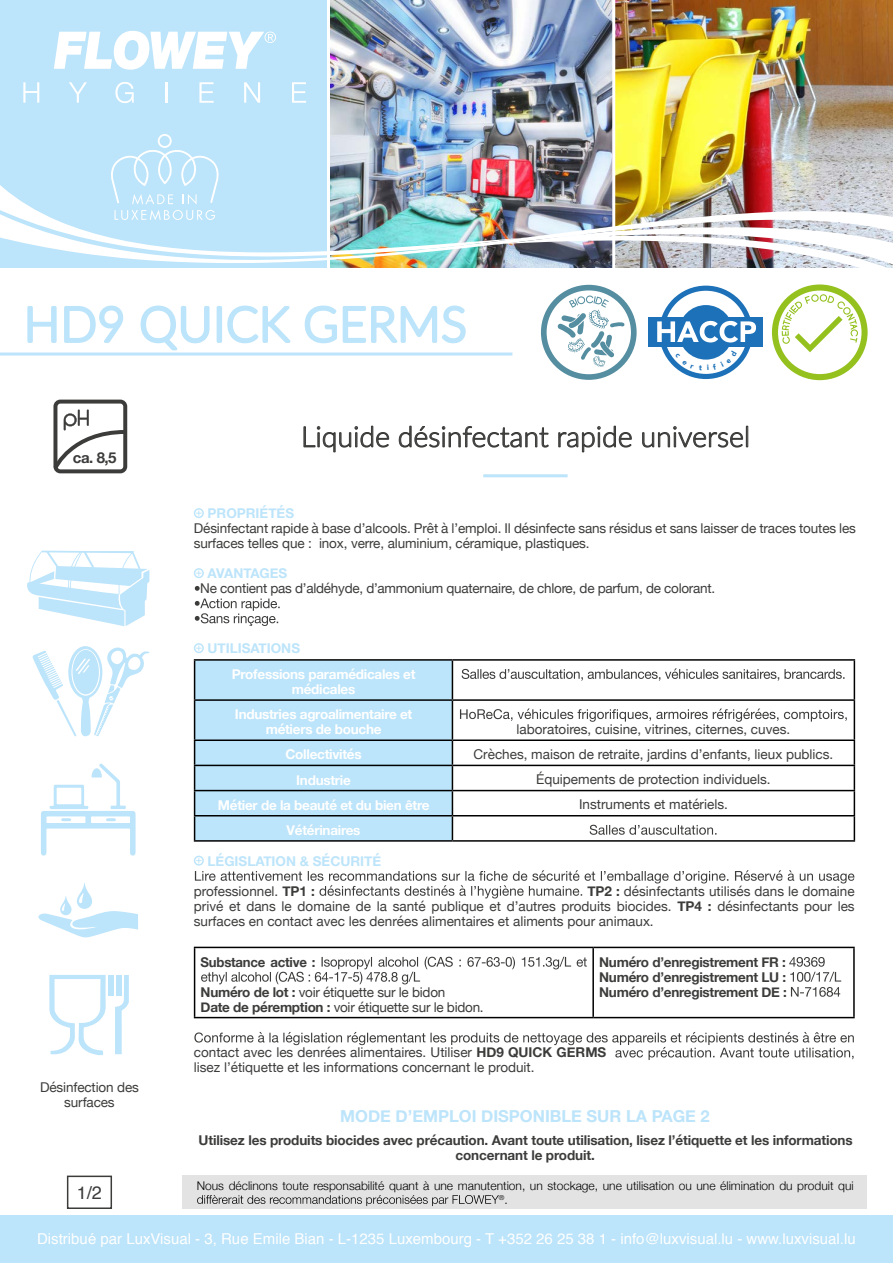
<style>
.page{position:relative;width:893px;height:1263px;background:#fff}
.page>*{position:absolute;margin:0;border:0;box-sizing:border-box;transform-origin:0 0}
.t1{font:300 28.5px "Lato";color:#3c3c3b}
.t2{font:18px "Helvetica";color:#3c3c3b}
.t3{font:700 16.5px "Helvetica Neue";color:#bce4fa}
.t4{font:15px "Helvetica";color:#fff}
.t5{font:700 15px "Helvetica Neue";color:#3c3c3b}
.t6{font:13.5px/15px "Helvetica Neue";color:#3c3c3b}
.t7{font:700 13.5px/15px "Helvetica Neue";letter-spacing:-.01em;color:#3c3c3b;text-align:center}
.t8{font:13.5px/15px "Helvetica Neue";letter-spacing:-.02em;color:#3c3c3b}
.t9{font:700 13.5px/15px "Helvetica Neue";letter-spacing:-.02em;color:#fff;text-align:center}
.t10{font:700 13.5px "Helvetica Neue";color:#bce4fa}
.t11{font:300 12px "Helvetica Neue";color:#000}
.t12{font:300 7.05px "Helvetica Neue";color:#000}
.s1{font-weight:700}
.s2{font-size:12px}
</style>
<div class="page">
<img style="left:615px;top:0;width:278px;height:134px">
<div style="left:0;top:1215px;width:893px;height:48px;background:#bce4fa"></div>
<div style="left:182px;top:1175px;width:685px;height:34px;background:#e3e3e3"></div>
<div style="left:0;top:0;width:334px;height:268px;background:#bce4fa"></div>
<img style="left:330px;top:0;width:282px;height:134px">
<hr style="left:327px;top:0;width:3px;height:274px;background:#fff">
<div style="left:53px;top:400px;width:74px;height:73px;border:4px solid #3c3c3b;border-radius:5px"></div>
<svg style="left:53px;top:409px;width:75px;height:63px"></svg>
<svg style="left:54px;top:31px;width:222px;height:39px"></svg>
<svg style="left:69px;top:82px;width:18px;height:21px"></svg>
<svg style="left:115px;top:82px;width:19px;height:21px"></svg>
<svg style="left:23px;top:82px;width:16px;height:21px"></svg>
<svg style="left:244px;top:82px;width:16px;height:21px"></svg>
<svg style="left:292px;top:82px;width:14px;height:21px"></svg>
<svg style="left:199px;top:82px;width:15px;height:21px"></svg>
<hr style="left:165px;top:82px;width:2px;height:21px;background:#fff">
<div style="left:67px;top:1175px;width:45px;height:34px;border:2px solid #3c3c3b"></div>
<svg style="left:49px;top:975px;width:57px;height:80px"></svg>
<svg style="left:115px;top:975px;width:14px;height:79px"></svg>
<div style="left:116px;top:975px;width:6px;height:21px;background:#bce4fa"></div>
<div style="left:109px;top:975px;width:5px;height:21px;background:#bce4fa"></div>
<svg style="left:27px;top:551px;width:122px;height:75px"></svg>
<svg style="left:41px;top:763px;width:95px;height:92px"></svg>
<svg style="left:32px;top:646px;width:118px;height:91px"></svg>
<svg style="left:38px;top:883px;width:100px;height:54px"></svg>
<svg style="left:197px;top:1195px;width:302px;height:11px"></svg>
<svg style="left:303px;top:425px;width:86px;height:28px"></svg>
<svg style="left:398px;top:425px;width:151px;height:23px"></svg>
<svg style="left:558px;top:425px;width:74px;height:28px"></svg>
<svg style="left:642px;top:426px;width:101px;height:22px"></svg>
<div style="left:746px;top:426px;width:2px;height:21px;border:1px solid #3c3c3b"></div>
<hr style="left:483px;top:474px;width:85px;height:3px;background:#bce4fa">
<svg style="left:194px;top:508px;width:10px;height:10px"></svg>
<svg style="left:194px;top:568px;width:10px;height:10px"></svg>
<svg style="left:195px;top:586px;width:5px;height:5px"></svg>
<svg style="left:195px;top:598px;width:85px;height:28px"></svg>
<svg style="left:194px;top:643px;width:10px;height:10px"></svg>
<div style="left:195px;top:661px;width:257px;height:179px;background:#bce4fa"></div>
<hr style="left:194px;top:659px;width:258px;height:2px;background:#000">
<hr style="left:194px;top:661px;width:1px;height:38px;background:#000">
<hr style="left:452px;top:659px;width:403px;height:2px;background:#000">
<hr style="left:452px;top:661px;width:1px;height:38px;background:#000">
<hr style="left:854px;top:661px;width:1px;height:38px;background:#000">
<hr style="left:194px;top:699px;width:258px;height:2px;background:#000">
<hr style="left:194px;top:701px;width:1px;height:38px;background:#000">
<hr style="left:452px;top:699px;width:403px;height:2px;background:#000">
<hr style="left:452px;top:701px;width:1px;height:38px;background:#000">
<hr style="left:854px;top:701px;width:1px;height:38px;background:#000">
<hr style="left:194px;top:739px;width:258px;height:2px;background:#000">
<hr style="left:452px;top:739px;width:403px;height:2px;background:#000">
<hr style="left:194px;top:765px;width:258px;height:1px;background:#000">
<hr style="left:452px;top:765px;width:403px;height:1px;background:#000">
<hr style="left:194px;top:790px;width:258px;height:1px;background:#000">
<hr style="left:452px;top:790px;width:403px;height:1px;background:#000">
<hr style="left:194px;top:815px;width:258px;height:1px;background:#000">
<svg style="left:194px;top:741px;width:1px;height:99px"></svg>
<hr style="left:452px;top:815px;width:403px;height:1px;background:#000">
<svg style="left:452px;top:741px;width:1px;height:99px"></svg>
<svg style="left:854px;top:741px;width:1px;height:99px"></svg>
<hr style="left:194px;top:840px;width:258px;height:2px;background:#000">
<hr style="left:452px;top:840px;width:403px;height:2px;background:#000">
<svg style="left:462px;top:668px;width:382px;height:13px"></svg>
<svg style="left:460px;top:708px;width:387px;height:14px"></svg>
<svg style="left:590px;top:825px;width:126px;height:10px"></svg>
<svg style="left:194px;top:856px;width:660px;height:42px"></svg>
<hr style="left:194px;top:947px;width:399px;height:1px;background:#000">
<hr style="left:194px;top:948px;width:1px;height:69px;background:#000">
<hr style="left:593px;top:947px;width:262px;height:1px;background:#000">
<hr style="left:592px;top:948px;width:2px;height:69px;background:#000">
<hr style="left:853px;top:948px;width:2px;height:69px;background:#000">
<hr style="left:194px;top:1017px;width:399px;height:1px;background:#000">
<hr style="left:593px;top:1017px;width:262px;height:1px;background:#000">
<svg style="left:201px;top:957px;width:386px;height:27px"></svg>
<svg style="left:789px;top:957px;width:52px;height:40px"></svg>
<svg style="left:194px;top:1032px;width:660px;height:28px"></svg>
<img style="left:0;top:134px;width:893px;height:246px">
<p class="t5" style="left:73px;top:445px;width:45px">ca. 8,5</p>
<p class="t6" style="left:40px;top:1080px;width:100px;text-align:center">Désinfection des surfaces</p>
<h1 class="t1" style="left:301px;top:417px;width:451px">Liquide désinfectant rapide universel</h1>
<p class="t10" style="left:208px;top:503px;width:88px">PROPRIÉTÉS</p>
<p class="t6" style="left:194px;top:522px;width:664px">Désinfectant rapide à base d’alcools. Prêt à l’emploi. Il désinfecte sans résidus et sans laisser de traces toutes les surfaces telles que : inox, verre, aluminium, céramique, plastiques.</p>
<p class="t10" style="left:208px;top:563px;width:81px">AVANTAGES</p>
<p class="t8" style="left:200px;top:582px;width:516px">Ne contient pas d’aldéhyde, d’ammonium quaternaire, de chlore, de parfum, de colorant.</p>
<p class="t10" style="left:208px;top:638px;width:94px">UTILISATIONS</p>
<p class="t9" style="left:232px;top:667px;width:185px">Professions paramédicales et médicales</p>
<p class="t9" style="left:235px;top:707px;width:179px">Industries agroalimentaire et métiers de bouche</p>
<p class="t6" style="left:517px;top:722px;width:275px">laboratoires, cuisine, vitrines, citernes, cuves.</p>
<p class="t9" style="left:286px;top:747px;width:78px">Collectivités</p>
<p class="t6" style="left:473px;top:747px;width:361px">Crèches, maison de retraite, jardins d’enfants, lieux publics.</p>
<p class="t9" style="left:296px;top:773px;width:56px">Industrie</p>
<p class="t6" style="left:536px;top:773px;width:236px">Équipements de protection individuels.</p>
<p class="t9" style="left:218px;top:798px;width:213px">Métier de la beauté et du bien être</p>
<p class="t6" style="left:579px;top:798px;width:150px">Instruments et matériels.</p>
<p class="t9" style="left:287px;top:823px;width:75px">Vétérinaires</p>
<p class="t10" style="left:208px;top:850px;width:175px">LÉGISLATION &amp; SÉCURITÉ</p>
<p class="t6" style="left:194px;top:884px;width:123px">professionnel. <span class="s1">TP1 :</span></p>
<p class="t6" style="left:194px;top:884px;width:662px;text-align:justify;text-indent:393px"><span class="s1">TP2 :</span> désinfectants utilisés dans le domaine privé et dans le domaine de la santé publique et d’autres produits biocides. <span class="s1">TP4 :</span> désinfectants pour les surfaces en contact avec les denrées alimentaires et aliments pour animaux.</p>
<p class="t7" style="left:201px;top:955px;width:117px">Substance active :</p>
<p class="t8" style="left:201px;top:985px;width:285px"><span class="s1">Numéro de lot :</span> voir étiquette sur le bidon<br><span class="s1">Date de péremption :</span> voir étiquette sur le bidon.</p>
<p class="t7" style="left:599px;top:955px;width:189px;text-align:justify">Numéro d’enregistrement FR :<br>Numéro d’enregistrement LU :<br>Numéro d’enregistrement DE :</p>
<p class="t6" style="left:194px;top:1046px;width:414px">contact avec les denrées alimentaires. Utiliser <span class="s1">HD9 QUICK GERMS </span>lisez l’étiquette et les informations concernant le produit.</p>
<p class="t3" style="left:340px;top:1103px;width:371px">MODE D’EMPLOI DISPONIBLE SUR LA PAGE 2</p>
<p class="t7" style="left:199px;top:1132px;width:656px">Utilisez les produits biocides avec précaution. Avant toute utilisation, lisez l’étiquette et les informations concernant le produit.</p>
<h2 class="t2" style="left:77px;top:1179px;width:27px">1/2</h2>
<p class="t11" style="left:197px;top:1176px;width:658px">Nous déclinons toute responsabilité quant à une manutention, un stockage, une utilisation ou une élimination du produit qui</p>
<p class="t12" style="left:499px;top:1191px;width:10px">®<span class="s2">.</span></p>
<p class="t4" style="left:37px;top:1227px;width:820px">Distribué par LuxVisual - 3, Rue Emile Bian - L-1235 Luxembourg - T +352 26 25 38 1 - info@luxvisual.lu - www.luxvisual.lu</p>
</div>
